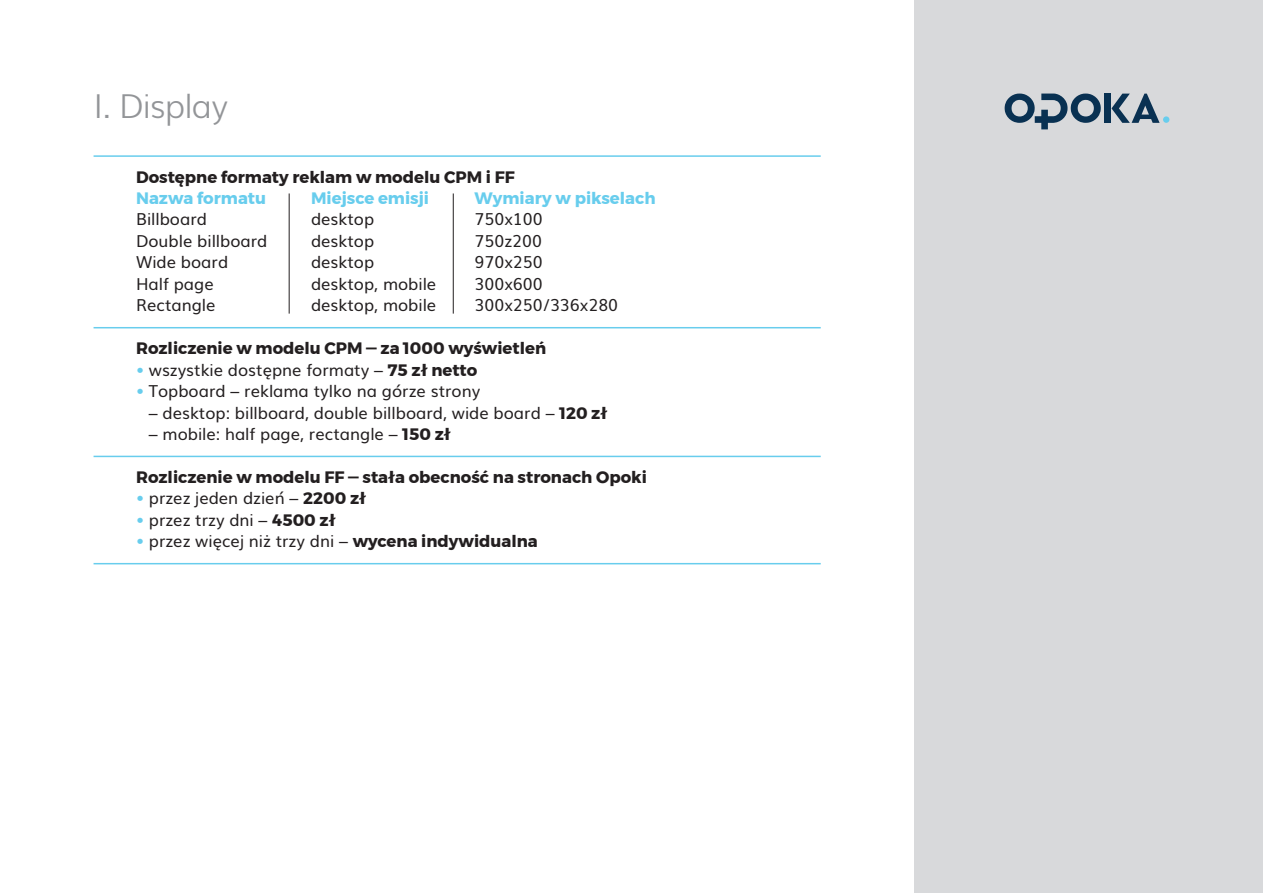
<style>
.page{position:relative;width:1263px;height:893px;background:#fff}
.page>*{position:absolute;margin:0;border:0;box-sizing:border-box;transform-origin:0 0}
.t1{font:300 33px "Muli";letter-spacing:-.025em;color:#939598}
.t2{font:16.5px "Muli";color:#231f20}
.t3{font:700 16.5px "Montserrat";color:#231f20}
.t4{font:700 16.5px "Montserrat";color:#68cded}
.s1{color:#68cded}
.s2{font-family:"Montserrat";font-weight:700}
</style>
<div class="page">
<div style="left:914px;top:0;width:349px;height:893px;background:#d8d9db"></div>
<hr style="left:94px;top:155px;width:727px;height:2px;background:#68cded">
<hr style="left:94px;top:327px;width:727px;height:1px;background:#68cded">
<hr style="left:94px;top:456px;width:727px;height:1px;background:#68cded">
<hr style="left:94px;top:563px;width:727px;height:1px;background:#68cded">
<div style="left:1163px;top:116px;width:6px;height:7px;background:#68cded;border-radius:50%"></div>
<svg style="left:1111px;top:94px;width:48px;height:29px"></svg>
<div style="left:1104px;top:94px;width:6px;height:29px;background:#093152"></div>
<svg style="left:1004px;top:94px;width:97px;height:35px"></svg>
<hr style="left:289px;top:193px;width:1px;height:121px;background:#231f20">
<hr style="left:453px;top:193px;width:1px;height:121px;background:#231f20">
<h1 class="t1" style="left:94px;top:80px;width:136px">I. Display</h1>
<p class="t3" style="left:136px;top:163px;width:380px">Dostępne formaty reklam w modelu CPM i FF</p>
<p class="t4" style="left:136px;top:185px;width:132px">Nazwa formatu</p>
<p class="t4" style="left:311px;top:185px;width:119px">Miejsce emisji</p>
<p class="t4" style="left:475px;top:185px;width:182px">Wymiary w pikselach</p>
<p class="t2" style="left:136px;top:206px;width:72px">Billboard</p>
<p class="t2" style="left:311px;top:206px;width:65px">desktop</p>
<p class="t2" style="left:475px;top:206px;width:70px">750x100</p>
<p class="t2" style="left:136px;top:227px;width:133px">Double billboard</p>
<p class="t2" style="left:311px;top:227px;width:65px">desktop</p>
<p class="t2" style="left:475px;top:227px;width:69px">750z200</p>
<p class="t2" style="left:136px;top:249px;width:94px">Wide board</p>
<p class="t2" style="left:311px;top:249px;width:65px">desktop</p>
<p class="t2" style="left:475px;top:249px;width:70px">970x250</p>
<p class="t2" style="left:136px;top:270px;width:79px">Half page</p>
<p class="t2" style="left:311px;top:270px;width:127px">desktop, mobile</p>
<p class="t2" style="left:475px;top:270px;width:70px">300x600</p>
<p class="t2" style="left:136px;top:292px;width:81px">Rectangle</p>
<p class="t2" style="left:311px;top:292px;width:127px">desktop, mobile</p>
<p class="t2" style="left:475px;top:292px;width:145px">300x250/336x280</p>
<p class="t3" style="left:136px;top:335px;width:411px">Rozliczenie w modelu CPM — za 1000 wyświetleń</p>
<p class="t2" style="left:136px;top:356px;width:343px"><span class="s1">•</span> wszystkie dostępne formaty – <span class="s2">75 zł netto</span></p>
<p class="t2" style="left:136px;top:378px;width:346px"><span class="s1">•</span> Topboard – reklama tylko na górze strony</p>
<p class="t2" style="left:149px;top:399px;width:460px">– desktop: billboard, double billboard, wide board – <span class="s2">120 zł</span></p>
<p class="t2" style="left:149px;top:421px;width:303px">– mobile: half page, rectangle – <span class="s2">150 zł</span></p>
<p class="t3" style="left:136px;top:464px;width:512px">Rozliczenie w modelu FF — stała obecność na stronach Opoki</p>
<p class="t2" style="left:136px;top:485px;width:232px"><span class="s1">•</span> przez jeden dzień – <span class="s2">2200 zł</span></p>
<p class="t2" style="left:136px;top:506px;width:201px"><span class="s1">•</span> przez trzy dni – <span class="s2">4500 zł</span></p>
<p class="t2" style="left:136px;top:528px;width:403px"><span class="s1">•</span> przez więcej niż trzy dni – <span class="s2">wycena indywidualna</span></p>
</div>
